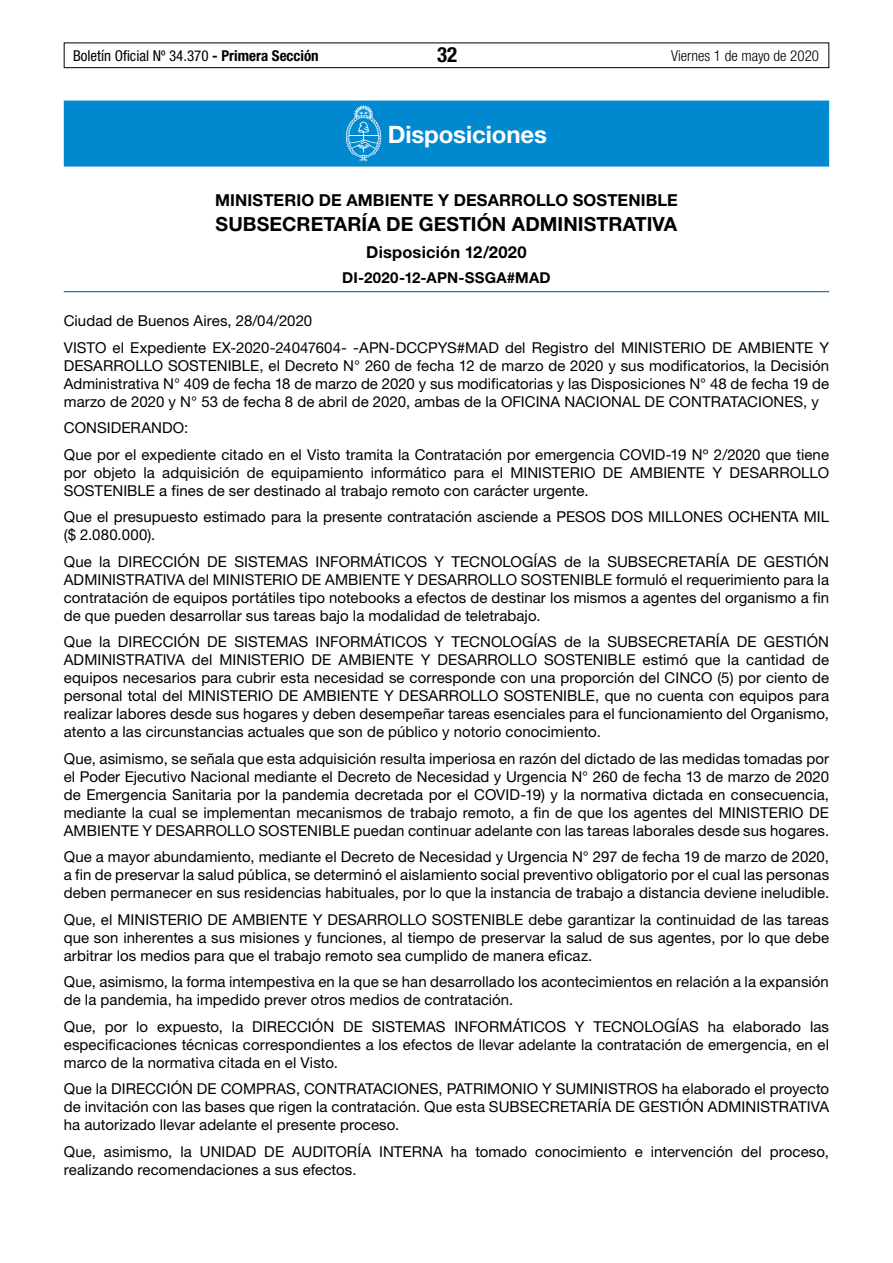
<style>
.page{position:relative;width:893px;height:1263px;background:#fff}
.page>*{position:absolute;margin:0;border:0;box-sizing:border-box;transform-origin:0 0}
.t1{font:700 24px "Helvetica Neue LT Std";letter-spacing:-.005em;color:#fff}
.t2{font:700 condensed 21px "Helvetica Neue LT Std";color:#000}
.t3{font:700 19.5px "Helvetica Neue LT Std";letter-spacing:.005em;color:#000}
.t4{font:700 16.5px "Helvetica Neue LT Std";letter-spacing:.005em;color:#000}
.t5{font:15px/18px "Helvetica Neue LT Std";letter-spacing:.005em;color:#000;text-align:justify}
.t6{font:condensed 15px "Helvetica Neue LT Std";color:#000}
.t7{font:700 15px "Helvetica Neue LT Std";letter-spacing:.015em;color:#000}
.t8{font:300 condensed 15px "Helvetica Neue LT Std";color:#000}
.s1{font-weight:700}
</style>
<div class="page">
<div style="left:64px;top:43px;width:765px;height:25px;border:1px solid #000"></div>
<div style="left:64px;top:101px;width:765px;height:66px;background:#0089cf"></div>
<hr style="left:64px;top:291px;width:765px;height:1px;background:#0066b3">
<svg style="left:346px;top:105px;width:35px;height:56px"></svg>
<p class="t6" style="left:73px;top:47px;width:247px">Boletín Oficial Nº 34.370 <span class="s1">- Primera Sección</span></p>
<h2 class="t2" style="left:437px;top:42px;width:22px">32</h2>
<p class="t8" style="left:671px;top:47px;width:149px">Viernes 1 de mayo de 2020</p>
<h1 class="t1" style="left:388px;top:120px;width:161px">Disposiciones</h1>
<p class="t4" style="left:215px;top:190px;width:464px">MINISTERIO DE AMBIENTE Y DESARROLLO SOSTENIBLE</p>
<h3 class="t3" style="left:216px;top:212px;width:463px">SUBSECRETARÍA DE GESTIÓN ADMINISTRATIVA</h3>
<p class="t4" style="left:366px;top:241px;width:162px">Disposición 12/2020</p>
<p class="t7" style="left:342px;top:268px;width:210px">DI-2020-12-APN-SSGA#MAD</p>
<p class="t5" style="left:64px;top:307px;width:767px;line-height:26.5px">Ciudad de Buenos Aires, 28/04/2020<br>VISTO el Expediente EX-2020-24047604- -APN-DCCPYS#MAD del Registro del MINISTERIO DE AMBIENTE Y</p>
<p class="t5" style="left:64px;top:356px;width:767px">DESARROLLO SOSTENIBLE, el Decreto N° 260 de fecha 12 de marzo de 2020 y sus modificatorios, la Decisión Administrativa N° 409 de fecha 18 de marzo de 2020 y sus modificatorias y las Disposiciones N° 48 de fecha 19 de marzo de 2020 y N° 53 de fecha 8 de abril de 2020, ambas de la OFICINA NACIONAL DE CONTRATACIONES, y</p>
<p class="t5" style="left:64px;top:414px;width:767px;line-height:26.5px">CONSIDERANDO:<br>Que por el expediente citado en el Visto tramita la Contratación por emergencia COVID-19 Nº 2/2020 que tiene</p>
<p class="t5" style="left:64px;top:463px;width:767px">por objeto la adquisición de equipamiento informático para el MINISTERIO DE AMBIENTE Y DESARROLLO<br>SOSTENIBLE a fines de ser destinado al trabajo remoto con carácter urgente.</p>
<p class="t5" style="left:64px;top:508px;width:767px">Que el presupuesto estimado para la presente contratación asciende a PESOS DOS MILLONES OCHENTA MIL ($ 2.080.000).</p>
<p class="t5" style="left:64px;top:552px;width:767px">Que la DIRECCIÓN DE SISTEMAS INFORMÁTICOS Y TECNOLOGÍAS de la SUBSECRETARÍA DE GESTIÓN ADMINISTRATIVA del MINISTERIO DE AMBIENTE Y DESARROLLO SOSTENIBLE formuló el requerimiento para la contratación de equipos portátiles tipo notebooks a efectos de destinar los mismos a agentes del organismo a fin de que pueden desarrollar sus tareas bajo la modalidad de teletrabajo.</p>
<p class="t5" style="left:64px;top:633px;width:767px">Que la DIRECCIÓN DE SISTEMAS INFORMÁTICOS Y TECNOLOGÍAS de la SUBSECRETARÍA DE GESTIÓN ADMINISTRATIVA del MINISTERIO DE AMBIENTE Y DESARROLLO SOSTENIBLE estimó que la cantidad de equipos necesarios para cubrir esta necesidad se corresponde con una proporción del CINCO (5) por ciento de personal total del MINISTERIO DE AMBIENTE Y DESARROLLO SOSTENIBLE, que no cuenta con equipos para realizar labores desde sus hogares y deben desempeñar tareas esenciales para el funcionamiento del Organismo, atento a las circunstancias actuales que son de público y notorio conocimiento.</p>
<p class="t5" style="left:64px;top:749px;width:767px">Que, asimismo, se señala que esta adquisición resulta imperiosa en razón del dictado de las medidas tomadas por el Poder Ejecutivo Nacional mediante el Decreto de Necesidad y Urgencia N° 260 de fecha 13 de marzo de 2020 de Emergencia Sanitaria por la pandemia decretada por el COVID-19) y la normativa dictada en consecuencia, mediante la cual se implementan mecanismos de trabajo remoto, a fin de que los agentes del MINISTERIO DE AMBIENTE Y DESARROLLO SOSTENIBLE puedan continuar adelante con las tareas laborales desde sus hogares.</p>
<p class="t5" style="left:64px;top:848px;width:767px">Que a mayor abundamiento, mediante el Decreto de Necesidad y Urgencia N° 297 de fecha 19 de marzo de 2020, a fin de preservar la salud pública, se determinó el aislamiento social preventivo obligatorio por el cual las personas deben permanecer en sus residencias habituales, por lo que la instancia de trabajo a distancia deviene ineludible.</p>
<p class="t5" style="left:64px;top:910px;width:767px">Que, el MINISTERIO DE AMBIENTE Y DESARROLLO SOSTENIBLE debe garantizar la continuidad de las tareas que son inherentes a sus misiones y funciones, al tiempo de preservar la salud de sus agentes, por lo que debe arbitrar los medios para que el trabajo remoto sea cumplido de manera eficaz.</p>
<p class="t5" style="left:64px;top:973px;width:767px">Que, asimismo, la forma intempestiva en la que se han desarrollado los acontecimientos en relación a la expansión de la pandemia, ha impedido prever otros medios de contratación.</p>
<p class="t5" style="left:64px;top:1017px;width:767px">Que, por lo expuesto, la DIRECCIÓN DE SISTEMAS INFORMÁTICOS Y TECNOLOGÍAS ha elaborado las especificaciones técnicas correspondientes a los efectos de llevar adelante la contratación de emergencia, en el marco de la normativa citada en el Visto.</p>
<p class="t5" style="left:64px;top:1080px;width:767px">Que la DIRECCIÓN DE COMPRAS, CONTRATACIONES, PATRIMONIO Y SUMINISTROS ha elaborado el proyecto de invitación con las bases que rigen la contratación. Que esta SUBSECRETARÍA DE GESTIÓN ADMINISTRATIVA ha autorizado llevar adelante el presente proceso.</p>
<p class="t5" style="left:64px;top:1142px;width:767px">Que, asimismo, la UNIDAD DE AUDITORÍA INTERNA ha tomado conocimiento e intervención del proceso, realizando recomendaciones a sus efectos.</p>
</div>
